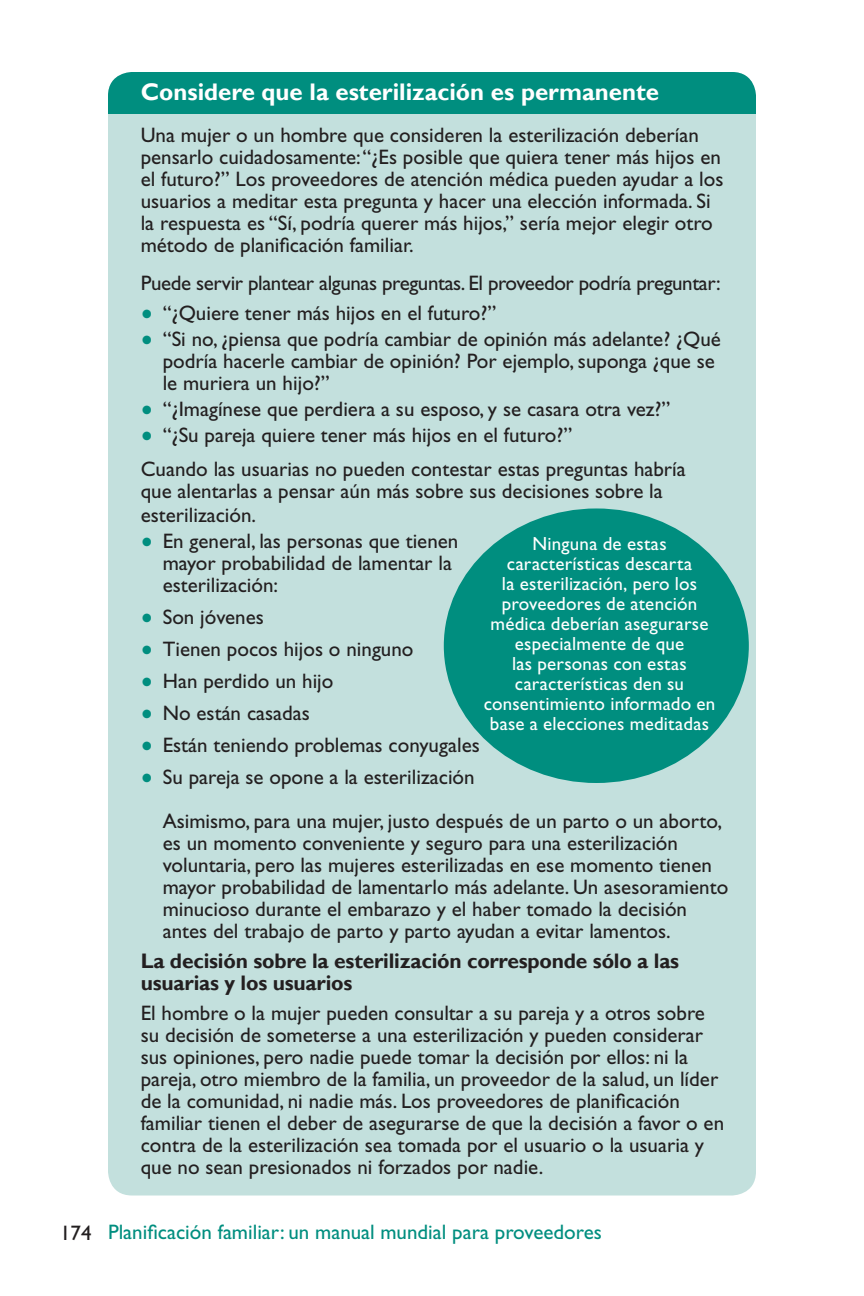
<style>
.page{position:relative;width:864px;height:1296px;background:#fff}
.page>*{position:absolute;margin:0;border:0;box-sizing:border-box;transform-origin:0 0}
.t1{font:700 24px "Gill Sans";color:#fff}
.t2{font:21px/22px "Gill Sans";color:#231f20}
.t3{font:21px/30px "Gill Sans";letter-spacing:-.02em;color:#231f20}
.t4{font:700 21px/22px "Gill Sans";letter-spacing:-.01em;color:#231f20}
.t5{font:21px "Gill Sans";color:#008e7f}
.t6{font:19px/20px "Gill Sans";letter-spacing:.01em;color:#fff;text-align:center}
.s1{color:#231f20}
</style>
<div class="page">
<div style="left:108px;top:72px;width:648px;height:1124px;background:#c3e0dd;border-radius:24px"></div>
<div style="left:108px;top:72px;width:648px;height:42px;background:#008e7f"></div>
<div style="left:444px;top:508px;width:305px;height:275px;background:#008e7f;border-radius:50%"></div>
<p class="t1" style="left:141px;top:78px;width:520px">Considere que la esterilización es permanente</p>
<p class="t2" style="left:141px;top:124px;width:584px">Una mujer o un hombre que consideren la esterilización deberían pensarlo cuidadosamente: “¿Es posible que quiera tener más hijos en el futuro?” Los proveedores de atención médica pueden ayudar a los usuarios a meditar esta pregunta y hacer una elección informada. Si la respuesta es “Sí, podría querer más hijos,” sería mejor elegir otro método de planificación familiar.</p>
<p class="t3" style="left:163px;top:268px;width:560px;text-indent:-22px">Puede servir plantear algunas preguntas. El proveedor podría preguntar: “¿Quiere tener más hijos en el futuro?”</p>
<p class="t2" style="left:163px;top:328px;width:560px">“Si no, ¿piensa que podría cambiar de opinión más adelante? ¿Qué podría hacerle cambiar de opinión? Por ejemplo, suponga ¿que se le muriera un hijo?”</p>
<p class="t2" style="left:163px;top:396px;width:509px;line-height:26px">“¿Imagínese que perdiera a su esposo, y se casara otra vez?” “¿Su pareja quiere tener más hijos en el futuro?”</p>
<p class="t2" style="left:141px;top:458px;width:547px">Cuando las usuarias no pueden contestar estas preguntas habría que alentarlas a pensar aún más sobre sus decisiones sobre la</p>
<p class="t2" style="left:163px;top:502px;width:297px;line-height:26px;text-indent:-22px">esterilización.<br>En general, las personas que tienen</p>
<p class="t2" style="left:163px;top:552px;width:291px">mayor probabilidad de lamentar la esterilización:</p>
<p class="t2" style="left:163px;top:601px;width:319px;line-height:32px">Son jóvenes<br>Tienen pocos hijos o ninguno<br>Han perdido un hijo<br>No están casadas<br>Están teniendo problemas conyugales<br>Su pareja se opone a la esterilización</p>
<p class="t2" style="left:163px;top:810px;width:567px">Asimismo, para una mujer, justo después de un parto o un aborto, es un momento conveniente y seguro para una esterilización voluntaria, pero las mujeres esterilizadas en ese momento tienen mayor probabilidad de lamentarlo más adelante. Un asesoramiento minucioso durante el embarazo y el haber tomado la decisión antes del trabajo de parto y parto ayudan a evitar lamentos.</p>
<p class="t4" style="left:141px;top:951px;width:540px">La decisión sobre la esterilización corresponde sólo a las usuarias y los usuarios</p>
<p class="t2" style="left:141px;top:1002px;width:585px">El hombre o la mujer pueden consultar a su pareja y a otros sobre su decisión de someterse a una esterilización y pueden considerar sus opiniones, pero nadie puede tomar la decisión por ellos: ni la pareja, otro miembro de la familia, un proveedor de la salud, un líder de la comunidad, ni nadie más. Los proveedores de planificación familiar tienen el deber de asegurarse de que la decisión a favor o en contra de la esterilización sea tomada por el usuario o la usuaria y que no sean presionados ni forzados por nadie.</p>
<p class="t6" style="left:484px;top:534px;width:233px">Ninguna de estas características descarta<br>la esterilización, pero los proveedores de atención médica deberían asegurarse especialmente de que<br>las personas con estas características den su consentimiento informado en base a elecciones meditadas</p>
<p class="t5" style="left:60px;top:1219px;width:543px"><span class="s1">174</span> Planificación familiar: un manual mundial para proveedores</p>
</div>
